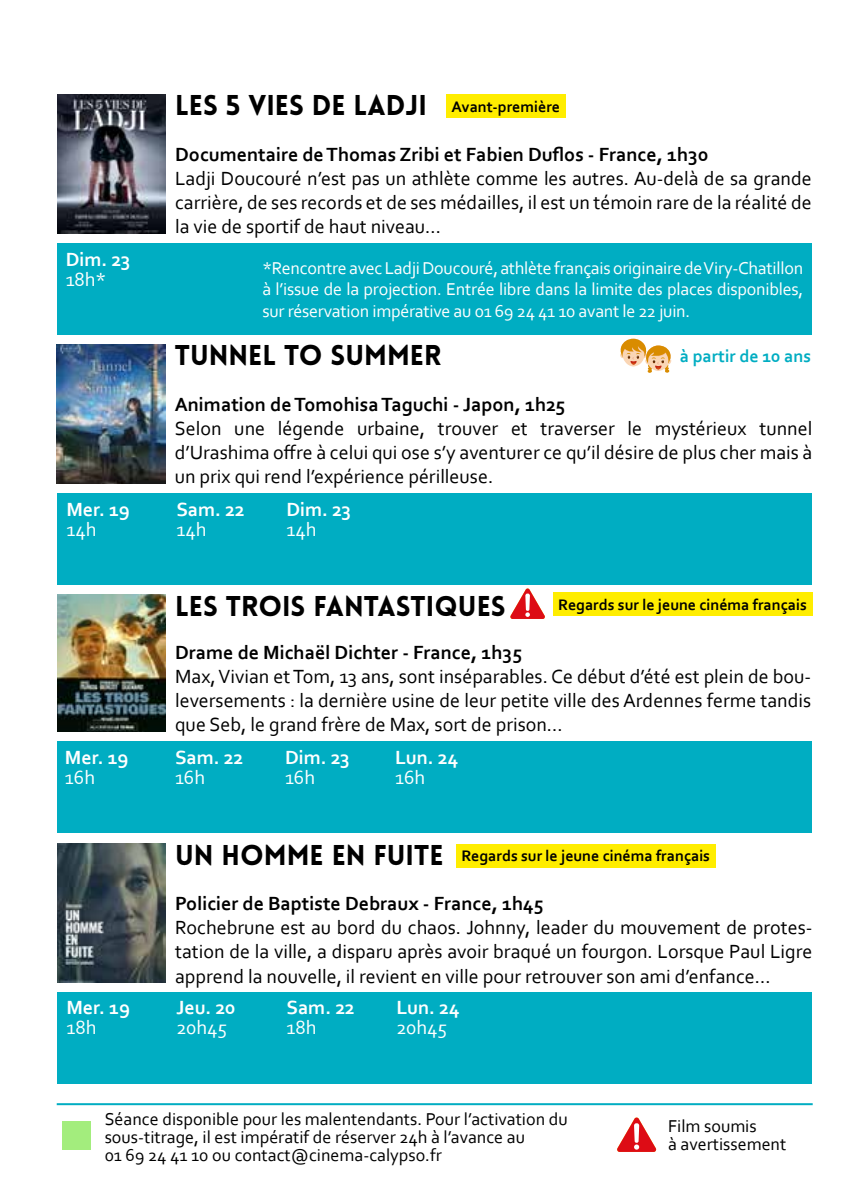
<style>
.page{position:relative;width:851px;height:1191px;background:#fff}
.page>*{position:absolute;margin:0;border:0;box-sizing:border-box;transform-origin:0 0}
.t1{font:900 28px "Lovelo";color:#000}
.t2{font:20px/24px "Corbel";color:#000;text-align:justify}
.t3{font:700 20px "Corbel";color:#000}
.t4{font:700 20px "Corbel";color:#fff}
.t5{font:20px "Corbel";color:#fff}
.t6{font:18px/21.6px "Corbel";letter-spacing:-.015em;color:#fff;text-align:justify}
.t7{font:18px/18px "Corbel";color:#000}
.t8{font:700 18px "Corbel";color:#00adc2}
.t9{font:700 16px "Corbel";color:#000}
</style>
<div class="page">
<div style="left:446px;top:94px;width:119px;height:24px;background:#ffed00"></div>
<hr style="left:57px;top:1103px;width:755px;height:2px;background:#00adc2">
<div style="left:62px;top:1121px;width:29px;height:28px;background:#a3ed7d"></div>
<svg style="left:620px;top:339px;width:52px;height:34px"></svg>
<img style="left:57px;top:94px;width:108px;height:139px">
<div style="left:57px;top:243px;width:754px;height:91px;background:#00adc2"></div>
<img style="left:57px;top:344px;width:108px;height:139px">
<div style="left:57px;top:493px;width:754px;height:92px;background:#00adc2"></div>
<img style="left:57px;top:595px;width:108px;height:136px">
<div style="left:57px;top:741px;width:754px;height:91px;background:#00adc2"></div>
<img style="left:57px;top:844px;width:108px;height:138px">
<div style="left:57px;top:992px;width:754px;height:91px;background:#00adc2"></div>
<div style="left:552px;top:592px;width:260px;height:23px;background:#ffed00"></div>
<div style="left:456px;top:844px;width:259px;height:23px;background:#ffed00"></div>
<svg style="left:617px;top:1117px;width:39px;height:35px"></svg>
<svg style="left:510px;top:588px;width:35px;height:31px"></svg>
<div style="left:525px;top:593px;width:5px;height:18px;background:#fff;border-radius:2px"></div>
<h1 class="t1" style="left:175px;top:88px;width:253px">LES 5 VIES DE LADJI</h1>
<p class="t3" style="left:175px;top:142px;width:534px">Documentaire de Thomas Zribi et Fabien Duflos - France, 1h30</p>
<p class="t2" style="left:175px;top:166px;width:638px">Ladji Doucouré n’est pas un athlète comme les autres. Au-delà de sa grande carrière, de ses records et de ses médailles, il est un témoin rare de la réalité de la vie de sportif de haut niveau...</p>
<p class="t9" style="left:451px;top:97px;width:110px">Avant-première</p>
<p class="t4" style="left:66px;top:247px;width:66px">Dim. 23</p>
<p class="t5" style="left:66px;top:267px;width:42px">18h*</p>
<p class="t6" style="left:262px;top:256px;width:542px">*Rencontre avec Ladji Doucouré, athlète français originaire de Viry-Chatillon à l’issue de la projection. Entrée libre dans la limite des places disponibles, sur réservation impérative au 01 69 24 41 10 avant le 22 juin.</p>
<h1 class="t1" style="left:175px;top:338px;width:268px">TUNNEL TO SUMMER</h1>
<p class="t3" style="left:175px;top:392px;width:392px">Animation de Tomohisa Taguchi - Japon, 1h25</p>
<p class="t2" style="left:175px;top:416px;width:639px">Selon une légende urbaine, trouver et traverser le mystérieux tunnel d’Urashima offre à celui qui ose s’y aventurer ce qu’il désire de plus cher mais à un prix qui rend l’expérience périlleuse.</p>
<p class="t8" style="left:679px;top:345px;width:133px">à partir de 10 ans</p>
<p class="t4" style="left:66px;top:497px;width:65px">Mer. 19</p>
<p class="t5" style="left:66px;top:517px;width:31px">14h</p>
<p class="t4" style="left:176px;top:497px;width:70px">Sam. 22</p>
<p class="t5" style="left:176px;top:517px;width:31px">14h</p>
<p class="t4" style="left:286px;top:497px;width:66px">Dim. 23</p>
<p class="t5" style="left:286px;top:517px;width:31px">14h</p>
<h1 class="t1" style="left:175px;top:588px;width:332px">LES TROIS FANTASTIQUES</h1>
<p class="t3" style="left:175px;top:639px;width:348px">Drame de Michaël Dichter - France, 1h35</p>
<p class="t2" style="left:175px;top:663px;width:637px">Max, Vivian et Tom, 13 ans, sont inséparables. Ce début d’été est plein de bou&shy;leversements : la dernière usine de leur petite ville des Ardennes ferme tandis que Seb, le grand frère de Max, sort de prison...</p>
<p class="t9" style="left:558px;top:594px;width:250px">Regards sur le jeune cinéma français</p>
<p class="t4" style="left:65px;top:745px;width:65px">Mer. 19</p>
<p class="t5" style="left:65px;top:765px;width:32px">16h</p>
<p class="t4" style="left:175px;top:745px;width:70px">Sam. 22</p>
<p class="t5" style="left:175px;top:765px;width:32px">16h</p>
<p class="t4" style="left:285px;top:745px;width:66px">Dim. 23</p>
<p class="t5" style="left:285px;top:765px;width:32px">16h</p>
<p class="t4" style="left:395px;top:745px;width:65px">Lun. 24</p>
<p class="t5" style="left:395px;top:765px;width:32px">16h</p>
<h1 class="t1" style="left:175px;top:837px;width:270px">UN HOMME EN FUITE</h1>
<p class="t3" style="left:175px;top:891px;width:370px">Policier de Baptiste Debraux - France, 1h45</p>
<p class="t2" style="left:175px;top:915px;width:638px">Rochebrune est au bord du chaos. Johnny, leader du mouvement de protes&shy;tation de la ville, a disparu après avoir braqué un fourgon. Lorsque Paul Ligre apprend la nouvelle, il revient en ville pour retrouver son ami d’enfance...</p>
<p class="t9" style="left:461px;top:846px;width:250px">Regards sur le jeune cinéma français</p>
<p class="t4" style="left:66px;top:994px;width:65px">Mer. 19</p>
<p class="t5" style="left:66px;top:1014px;width:31px">18h</p>
<p class="t4" style="left:176px;top:994px;width:61px">Jeu. 20</p>
<p class="t5" style="left:176px;top:1014px;width:52px">20h45</p>
<p class="t4" style="left:286px;top:994px;width:70px">Sam. 22</p>
<p class="t5" style="left:286px;top:1014px;width:31px">18h</p>
<p class="t4" style="left:396px;top:994px;width:65px">Lun. 24</p>
<p class="t5" style="left:396px;top:1014px;width:52px">20h45</p>
<p class="t7" style="left:105px;top:1109px;width:464px">Séance disponible pour les malentendants. Pour l’activation du sous-titrage, il est impératif de réserver 24h à l’avance au<br>01 69 24 41 10 ou contact@cinema-calypso.fr</p>
<p class="t7" style="left:668px;top:1117px;width:120px">Film soumis<br>à avertissement</p>
</div>
